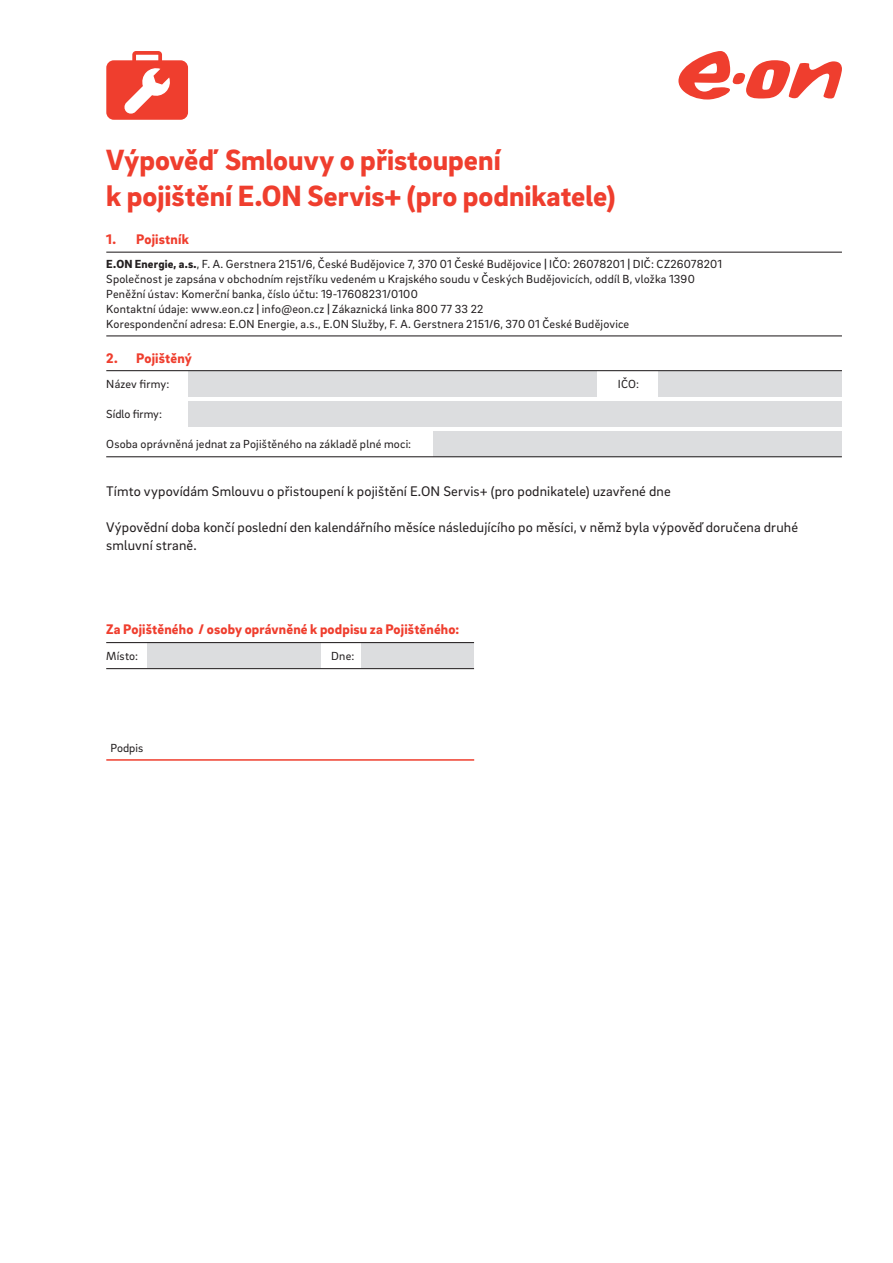
<style>
.page{position:relative;width:893px;height:1263px;background:#fff}
.page>*{position:absolute;margin:0;border:0;box-sizing:border-box;transform-origin:0 0}
.t1{font:900 30px/36px "EON Brix Sans";color:#ef3e2e}
.t2{font:14.25px/18px "EON Brix Sans";letter-spacing:.01em;color:#231f20}
.t3{font:900 14.25px "EON Brix Sans";letter-spacing:.01em;color:#ef3e2e}
.základní_písmo{font:12px/15px "EON Brix Sans";letter-spacing:.015em;color:#231f20}
.s1{font-weight:900}
.s2{font-weight:900;font-style:italic}
</style>
<div class="page">
<svg style="left:678px;top:51px;width:164px;height:49px"></svg>
<hr style="left:106px;top:252px;width:736px;height:1px;background:#231f20">
<hr style="left:106px;top:335px;width:736px;height:1px;background:#231f20">
<div style="left:188px;top:371px;width:409px;height:26px;background:#dcdddf"></div>
<div style="left:188px;top:401px;width:654px;height:25px;background:#dcdddf"></div>
<div style="left:658px;top:371px;width:184px;height:26px;background:#dcdddf"></div>
<hr style="left:106px;top:370px;width:736px;height:1px;background:#231f20">
<hr style="left:106px;top:759px;width:368px;height:2px;background:#ef3e2e">
<div style="left:147px;top:643px;width:173px;height:25px;background:#dcdddf"></div>
<div style="left:362px;top:643px;width:112px;height:25px;background:#dcdddf"></div>
<hr style="left:106px;top:642px;width:368px;height:1px;background:#231f20">
<hr style="left:106px;top:668px;width:368px;height:1px;background:#231f20">
<div style="left:433px;top:431px;width:409px;height:25px;background:#dcdddf"></div>
<hr style="left:106px;top:456px;width:736px;height:1px;background:#231f20">
<svg style="left:106px;top:51px;width:82px;height:69px"></svg>
<p class="t1" style="left:106px;top:141px;width:511px">Výpověď Smlouvy o přistoupení<br>k pojištění E.ON Servis+ (pro podnikatele)</p>
<p class="t3" style="left:106px;top:230px;width:84px">1. Pojistník</p>
<p class="základní_písmo" style="left:106px;top:256px;width:617px"><span class="s1">E.ON Energie, a.s.</span>, F. A. Gerstnera 2151/6, České Budějovice 7, 370 01 České Budějovice <span class="s2">|</span> IČO: 26078201 <span class="s2">|</span> DIČ: CZ26078201<br>Společnost je zapsána v obchodním rejstříku vedeném u Krajského soudu v Českých Budějovicích, oddíl B, vložka 1390<br>Peněžní ústav: Komerční banka, číslo účtu: 19-17608231/0100</p>
<p class="základní_písmo" style="left:106px;top:301px;width:379px">Kontaktní údaje: www.eon.cz <span class="s2">|</span> info@eon.cz <span class="s2">|</span> Zákaznická linka 800 77 33 22</p>
<p class="základní_písmo" style="left:106px;top:316px;width:524px">Korespondenční adresa: E.ON Energie, a.s., E.ON Služby, F. A. Gerstnera 2151/6, 370 01 České Budějovice</p>
<p class="t3" style="left:106px;top:348px;width:87px">2. Pojištěný</p>
<p class="základní_písmo" style="left:106px;top:376px;width:65px">Název firmy:</p>
<p class="základní_písmo" style="left:618px;top:376px;width:23px">IČO:</p>
<p class="základní_písmo" style="left:106px;top:406px;width:57px">Sídlo firmy:</p>
<p class="základní_písmo" style="left:106px;top:436px;width:306px">Osoba oprávněná jednat za Pojištěného na základě plné moci:</p>
<p class="t2" style="left:106px;top:482px;width:566px">Tímto vypovídám Smlouvu o přistoupení k pojištění E.ON Servis+ (pro podnikatele) uzavřené dne</p>
<p class="t2" style="left:106px;top:518px;width:693px">Výpovědní doba končí poslední den kalendářního měsíce následujícího po měsíci, v němž byla výpověď doručena druhé smluvní straně.</p>
<p class="t3" style="left:106px;top:620px;width:355px">Za Pojištěného / osoby oprávněné k podpisu za Pojištěného:</p>
<p class="základní_písmo" style="left:106px;top:648px;width:33px">Místo:</p>
<p class="základní_písmo" style="left:331px;top:648px;width:25px">Dne:</p>
<p class="základní_písmo" style="left:111px;top:740px;width:34px">Podpis</p>
</div>
